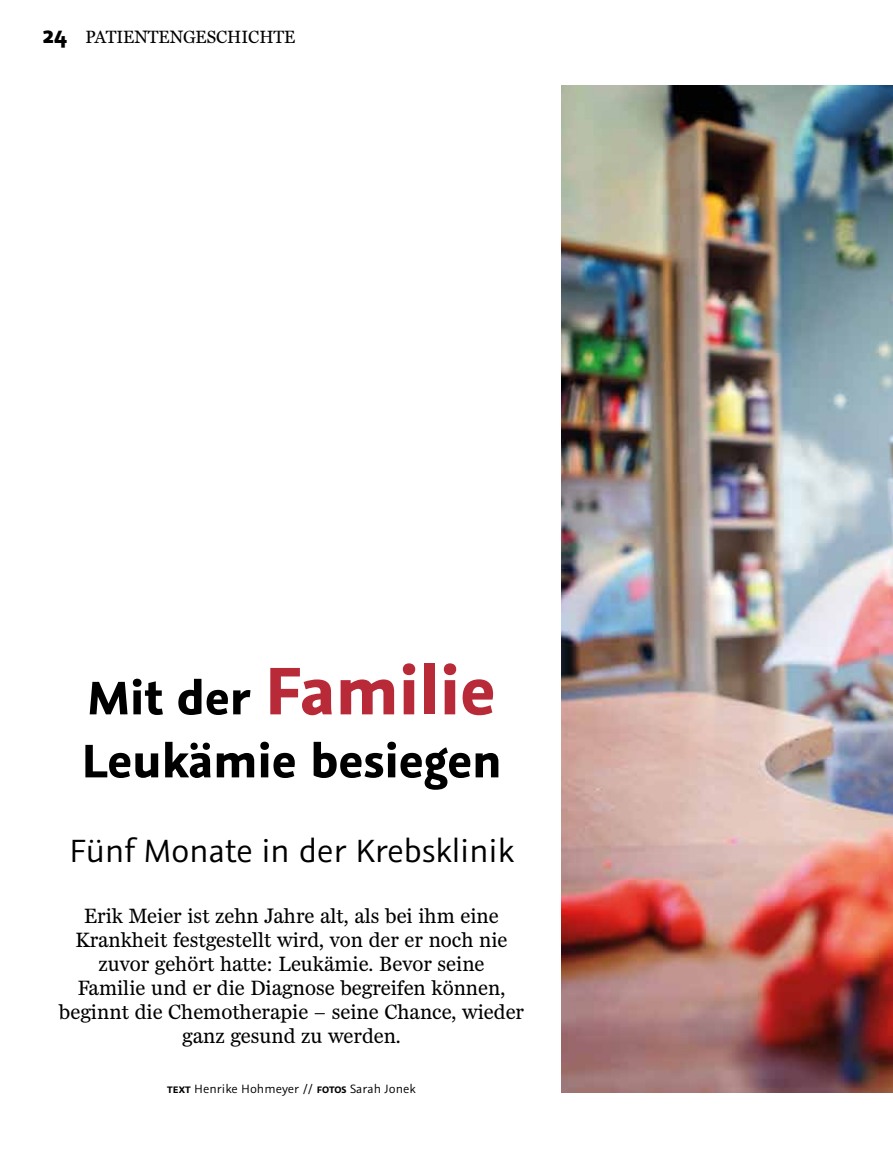
<style>
.page{position:relative;width:893px;height:1149px;background:#fff}
.page>*{position:absolute;margin:0;border:0;box-sizing:border-box;transform-origin:0 0}
.t1{font:700 75px "Graublau Sans";letter-spacing:-.01em;color:#b92a38}
.t2{font:700 52.5px "Graublau Sans";letter-spacing:-.01em;color:#000}
.t3{font:36px "Graublau Sans";letter-spacing:-.01em;color:#000}
.t4{font:21px/24px "Miller Daily";color:#000;text-align:center}
.t5{font:18px "Miller Daily";color:#000}
.t6{font:13.5px "Graublau Sans";color:#000}
.s1{font-family:"Graublau Sans";font-weight:700;font-size:27px}
.s2{font-size:52.5px;color:#000}
.s3{font-family:"Minion Pro"}
.s4{font-weight:700;font-size:10.5px}
</style>
<div class="page">
<img style="left:561px;top:85px;width:331px;height:1007px">
<p class="t5" style="left:43px;top:27px;width:64px"><span class="s1">24</span> Patientengeschichte</p>
<h1 class="t1" style="left:87px;top:642px;width:410px"><span class="s2">Mit der</span> Familie</h1>
<h2 class="t2" style="left:81px;top:727px;width:422px">Leukämie besiegen</h2>
<h3 class="t3" style="left:69px;top:828px;width:446px">Fünf Monate in der Krebsklinik</h3>
<p class="t4" style="left:59px;top:904px;width:466px">Erik Meier ist zehn Jahre alt, als bei ihm eine Krankheit festgestellt wird, von der er noch nie zuvor gehört hatte: Leukämie. Bevor seine<br>Familie und er die Diagnose begreifen können, beginnt die Chemotherapie <span class="s3">−</span> seine Chance, wieder ganz gesund zu werden.</p>
<p class="t6" style="left:167px;top:1080px;width:162px"><span class="s4">Text</span> Henrike Hohmeyer // <span class="s4">Foto</span></p>
<p class="t6" style="left:341px;top:1080px;width:76px"><span class="s4">s</span> Sarah Jonek</p>
</div>
